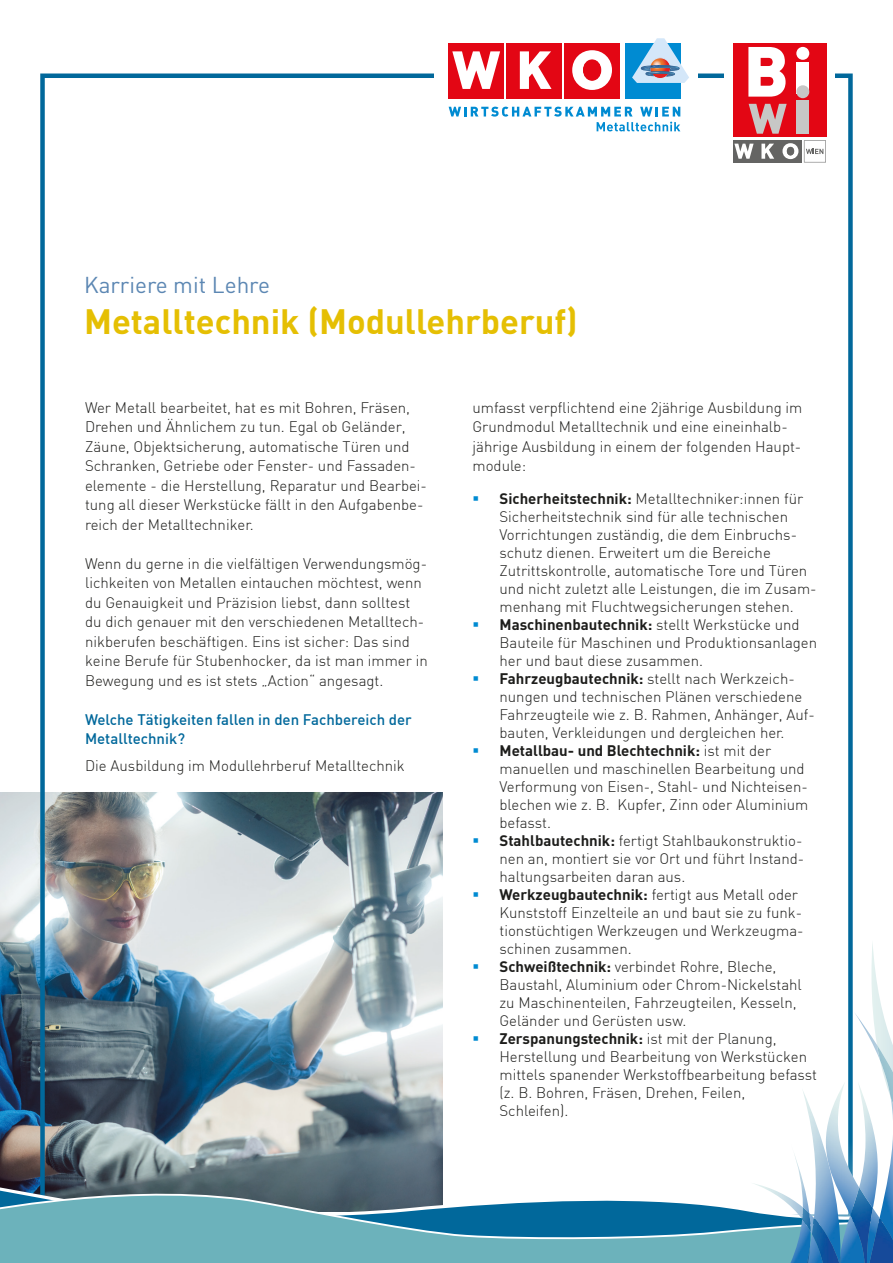
<style>
.page{position:relative;width:893px;height:1263px;background:#fff}
.page>*{position:absolute;margin:0;border:0;box-sizing:border-box;transform-origin:0 0}
.t1{font:700 34.5px "DIN";color:#e5bf03}
.t2{font:22.5px "DIN";color:#5c87b3}
.t3{font:300 15px/18px "DIN";color:#1d1d1b}
.t4{font:500 15px/19.5px "DIN";color:#01689b}
.s1{font-weight:700}
</style>
<div class="page">
<img style="left:0;top:792px;width:442px;height:101px">
<svg style="left:0;top:893px;width:853px;height:143px"></svg>
<svg style="left:0;top:1036px;width:853px;height:227px"></svg>
<div style="left:564px;top:43px;width:56px;height:55px;background:#e30614"></div>
<div style="left:507px;top:43px;width:55px;height:55px;background:#e30614"></div>
<svg style="left:520px;top:51px;width:31px;height:38px"></svg>
<div style="left:449px;top:43px;width:55px;height:55px;background:#e30614"></div>
<svg style="left:452px;top:51px;width:48px;height:38px"></svg>
<div style="left:625px;top:43px;width:55px;height:55px;background:#008bd2"></div>
<svg style="left:572px;top:50px;width:40px;height:40px"></svg>
<div style="left:583px;top:60px;width:18px;height:20px;background:#e30614;border-radius:50%"></div>
<div style="left:583px;top:59px;width:18px;height:22px;border:1px solid #e30614;border-radius:50%"></div>
<svg style="left:632px;top:38px;width:57px;height:45px"></svg>
<svg style="left:449px;top:107px;width:231px;height:24px"></svg>
<div style="left:733px;top:43px;width:93px;height:94px;background:#e30614"></div>
<svg style="left:748px;top:47px;width:38px;height:50px"></svg>
<svg style="left:749px;top:104px;width:38px;height:30px"></svg>
<svg style="left:796px;top:47px;width:13px;height:13px"></svg>
<div style="left:797px;top:62px;width:12px;height:32px;background:#fff"></div>
<svg style="left:796px;top:85px;width:13px;height:13px"></svg>
<div style="left:797px;top:100px;width:12px;height:34px;background:#c7c7c6"></div>
<div style="left:779px;top:140px;width:23px;height:22px;background:#646463"></div>
<div style="left:756px;top:140px;width:22px;height:22px;background:#646463"></div>
<svg style="left:761px;top:144px;width:13px;height:15px"></svg>
<div style="left:733px;top:140px;width:22px;height:22px;background:#646463"></div>
<svg style="left:734px;top:144px;width:20px;height:15px"></svg>
<svg style="left:782px;top:143px;width:16px;height:16px"></svg>
<svg style="left:804px;top:140px;width:22px;height:22px"></svg>
<img style="left:840px;top:1081px;width:14px;height:182px">
<img style="left:850px;top:1187px;width:19px;height:76px">
<svg style="left:871px;top:943px;width:12px;height:69px"></svg>
<img style="left:854px;top:1012px;width:39px;height:228px">
<img style="left:877px;top:1045px;width:16px;height:58px">
<img style="left:869px;top:1218px;width:24px;height:45px">
<svg style="left:750px;top:1088px;width:91px;height:175px"></svg>
<img style="left:812px;top:1218px;width:27px;height:45px">
<svg style="left:474px;top:893px;width:4px;height:4px"></svg>
<svg style="left:474px;top:964px;width:4px;height:5px"></svg>
<svg style="left:474px;top:1036px;width:4px;height:5px"></svg>
<p class="t2" style="left:84px;top:270px;width:187px">Karriere mit Lehre</p>
<p class="t1" style="left:84px;top:299px;width:495px">Metalltechnik (Modullehrberuf)</p>
<p class="t3" style="left:85px;top:397px;width:343px;line-height:19.5px">Wer Metall bearbeitet, hat es mit Bohren, Fräsen, Drehen und Ähnlichem zu tun. Egal ob Geländer, Zäune, Objektsicherung, automatische Türen und Schranken, Getriebe oder Fenster- und Fassaden&shy;elemente - die Herstellung, Reparatur und Bearbei&shy;tung all dieser Werkstücke fällt in den Aufgabenbe&shy;reich der Metalltechniker.</p>
<p class="t3" style="left:85px;top:553px;width:344px;line-height:19.5px">Wenn du gerne in die vielfältigen Verwendungsmög&shy;lichkeiten von Metallen eintauchen möchtest, wenn du Genauigkeit und Präzision liebst, dann solltest du dich genauer mit den verschiedenen Metalltech&shy;nikberufen beschäftigen. Eins ist sicher: Das sind keine Berufe für Stubenhocker, da ist man immer in Bewegung und es ist stets „Action“ angesagt.</p>
<p class="t4" style="left:85px;top:709px;width:328px">Welche Tätigkeiten fallen in den Fachbereich der<br>Metalltechnik?</p>
<p class="t3" style="left:85px;top:756px;width:321px">Die Ausbildung im Modullehrberuf Metalltechnik</p>
<p class="t3" style="left:472px;top:397px;width:331px;line-height:19.5px">umfasst verpflichtend eine 2jährige Ausbildung im Grundmodul Metalltechnik und eine eineinhalb&shy;jährige Ausbildung in einem der folgenden Haupt&shy;module:</p>
<p class="t3" style="left:499px;top:489px;width:319px"><span class="s1">Sicherheitstechnik:</span> Metalltechniker:innen für Sicherheitstechnik sind für alle technischen Vorrichtungen zuständig, die dem Einbruchs&shy;schutz dienen. Erweitert um die Bereiche Zutrittskontrolle, automatische Tore und Türen und nicht zuletzt alle Leistungen, die im Zusam&shy;menhang mit Fluchtwegsicherungen stehen.</p>
<p class="t3" style="left:499px;top:615px;width:319px"><span class="s1">Maschinenbautechnik:</span> stellt Werkstücke und<br>Bauteile für Maschinen und Produktionsanlagen her und baut diese zusammen.</p>
<p class="t3" style="left:499px;top:669px;width:317px"><span class="s1">Fahrzeugbautechnik:</span> stellt nach Werkzeich&shy;nungen und technischen Plänen verschiedene Fahrzeugteile wie z. B. Rahmen, Anhänger, Auf&shy;bauten, Verkleidungen und dergleichen her.</p>
<p class="t3" style="left:499px;top:741px;width:310px"><span class="s1">Metallbau- und Blechtechnik:</span> ist mit der manuellen und maschinellen Bearbeitung und Verformung von Eisen-, Stahl- und Nichteisen&shy;blechen wie z. B. Kupfer, Zinn oder Aluminium befasst.</p>
<p class="t3" style="left:499px;top:831px;width:306px"><span class="s1">Stahlbautechnik:</span> fertigt Stahlbaukonstruktio&shy;nen an, montiert sie vor Ort und führt Instand&shy;haltungsarbeiten daran aus.</p>
<p class="t3" style="left:499px;top:885px;width:306px"><span class="s1">Werkzeugbautechnik:</span> fertigt aus Metall oder Kunststoff Einzelteile an und baut sie zu funk&shy;tionstüchtigen Werkzeugen und Werkzeugma&shy;schinen zusammen.</p>
<p class="t3" style="left:499px;top:957px;width:304px"><span class="s1">Schweißtechnik:</span> verbindet Rohre, Bleche, Baustahl, Aluminium oder Chrom-Nickelstahl zu Maschinenteilen, Fahrzeugteilen, Kesseln, Geländer und Gerüsten usw.</p>
<p class="t3" style="left:499px;top:1029px;width:319px"><span class="s1">Zerspanungstechnik:</span> ist mit der Planung, Herstellung und Bearbeitung von Werkstücken mittels spanender Werkstoffbearbeitung befasst (z. B. Bohren, Fräsen, Drehen, Feilen, Schleifen).</p>
</div>
